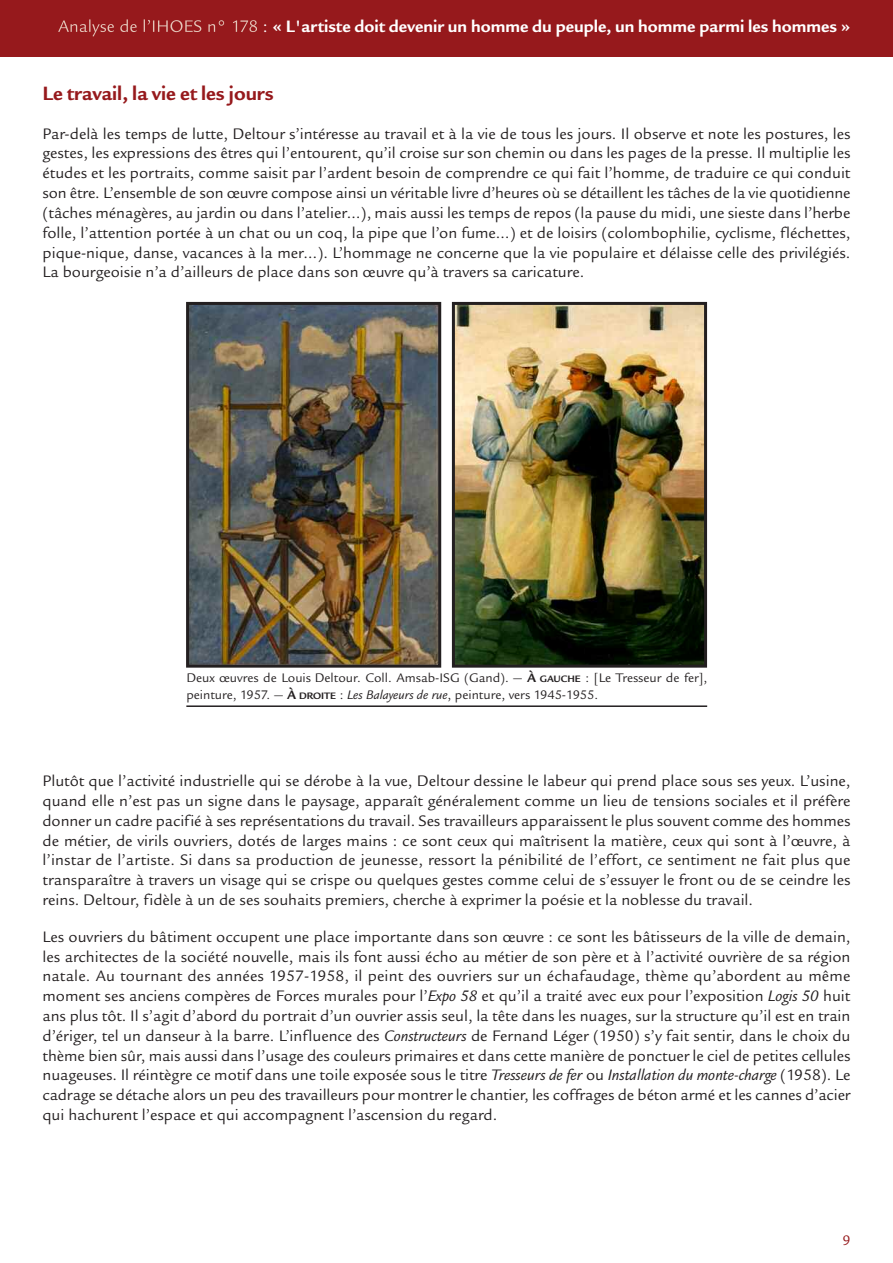
<style>
.page{position:relative;width:893px;height:1263px;background:#fff}
.page>*{position:absolute;margin:0;border:0;box-sizing:border-box;transform-origin:0 0}
.t1{font:700 21px "Legacy San ITC";color:#96191c}
.t2{font:700 18px "Legacy San ITC";color:#fff}
.t3{font:16.5px/19.8px "Legacy San ITC";color:#231f20;text-align:justify}
.t4{font:15px "Legacy San ITC";color:#96191c}
.t5{font:13.5px/16.2px "Legacy San ITC";color:#231f20}
.s1{font-weight:400}
.s2{font-weight:700}
.s3{font-weight:700;font-size:10.2px}
.s4{font-style:italic}
</style>
<div class="page">
<div style="left:0;top:0;width:893px;height:57px;background:#96191c"></div>
<svg style="left:58px;top:19px;width:90px;height:18px"></svg>
<img style="left:190px;top:306px;width:247px;height:358px">
<div style="left:186px;top:302px;width:255px;height:366px;border:3px solid #231f20"></div>
<img style="left:456px;top:306px;width:247px;height:358px">
<div style="left:452px;top:302px;width:255px;height:366px;border:3px solid #231f20"></div>
<hr style="left:186px;top:705px;width:521px;height:2px;background:#231f20">
<p class="t2" style="left:263px;top:16px;width:589px"><span class="s1">:</span> « L'artiste doit devenir un homme du peuple, un homme parmi les hommes »</p>
<p class="t1" style="left:43px;top:81px;width:233px">Le travail, la vie et les jours</p>
<p class="t3" style="left:43px;top:124px;width:809px">Par-delà les temps de lutte, Deltour s’intéresse au travail et à la vie de tous les jours. Il observe et note les postures, les gestes, les expressions des êtres qui l’entourent, qu’il croise sur son chemin ou dans les pages de la presse. Il multiplie les études et les portraits, comme saisit par l’ardent besoin de comprendre ce qui fait l’homme, de traduire ce qui conduit son être. L’ensemble de son œuvre compose ainsi un véritable livre d’heures où se détaillent les tâches de la vie quotidienne (tâches ménagères, au jardin ou dans l’atelier…), mais aussi les temps de repos (la pause du midi, une sieste dans l’herbe folle, l’attention portée à un chat ou un coq, la pipe que l’on fume…) et de loisirs (colombophilie, cyclisme, fléchettes, pique-nique, danse, vacances à la mer…). L’hommage ne concerne que la vie populaire et délaisse celle des privilégiés.<br>La bourgeoisie n’a d’ailleurs de place dans son œuvre qu’à travers sa caricature.</p>
<p class="t5" style="left:186px;top:670px;width:522px">Deux œuvres de Louis Deltour. Coll. Amsab-ISG (Gand). — <span class="s2">À</span> <span class="s3">GAUCHE</span> : [Le Tresseur de fer], peinture, 1957. — <span class="s2">À</span> <span class="s3">DROITE</span> : <span class="s4">Les Balayeurs de rue</span>, peinture, vers 1945-1955.</p>
<p class="t3" style="left:43px;top:771px;width:809px">Plutôt que l’activité industrielle qui se dérobe à la vue, Deltour dessine le labeur qui prend place sous ses yeux. L’usine, quand elle n’est pas un signe dans le paysage, apparaît généralement comme un lieu de tensions sociales et il préfère donner un cadre pacifié à ses représentations du travail. Ses travailleurs apparaissent le plus souvent comme des hommes de métier, de virils ouvriers, dotés de larges mains : ce sont ceux qui maîtrisent la matière, ceux qui sont à l’œuvre, à l’instar de l’artiste. Si dans sa production de jeunesse, ressort la pénibilité de l’effort, ce sentiment ne fait plus que transparaître à travers un visage qui se crispe ou quelques gestes comme celui de s’essuyer le front ou de se ceindre les reins. Deltour, fidèle à un de ses souhaits premiers, cherche à exprimer la poésie et la noblesse du travail.</p>
<p class="t3" style="left:42px;top:927px;width:809px">Les ouvriers du bâtiment occupent une place importante dans son œuvre : ce sont les bâtisseurs de la ville de demain, les architectes de la société nouvelle, mais ils font aussi écho au métier de son père et à l’activité ouvrière de sa région natale. Au tournant des années 1957-1958, il peint des ouvriers sur un échafaudage, thème qu’abordent au même moment ses anciens compères de Forces murales pour l’<span class="s4">Expo 58</span> et qu’il a traité avec eux pour l’exposition <span class="s4">Logis 50</span> huit ans plus tôt. Il s’agit d’abord du portrait d’un ouvrier assis seul, la tête dans les nuages, sur la structure qu’il est en train d’ériger, tel un danseur à la barre. L’influence des <span class="s4">Constructeurs</span> de Fernand Léger (1950) s’y fait sentir, dans le choix du thème bien sûr, mais aussi dans l’usage des couleurs primaires et dans cette manière de ponctuer le ciel de petites cellules nuageuses. Il réintègre ce motif dans une toile exposée sous le titre <span class="s4">Tresseurs de fer</span> ou <span class="s4">Installation du monte-charge</span> (1958). Le cadrage se détache alors un peu des travailleurs pour montrer le chantier, les coffrages de béton armé et les cannes d’acier qui hachurent l’espace et qui accompagnent l’ascension du regard.</p>
<p class="t4" style="left:842px;top:1232px;width:10px">9</p>
</div>
